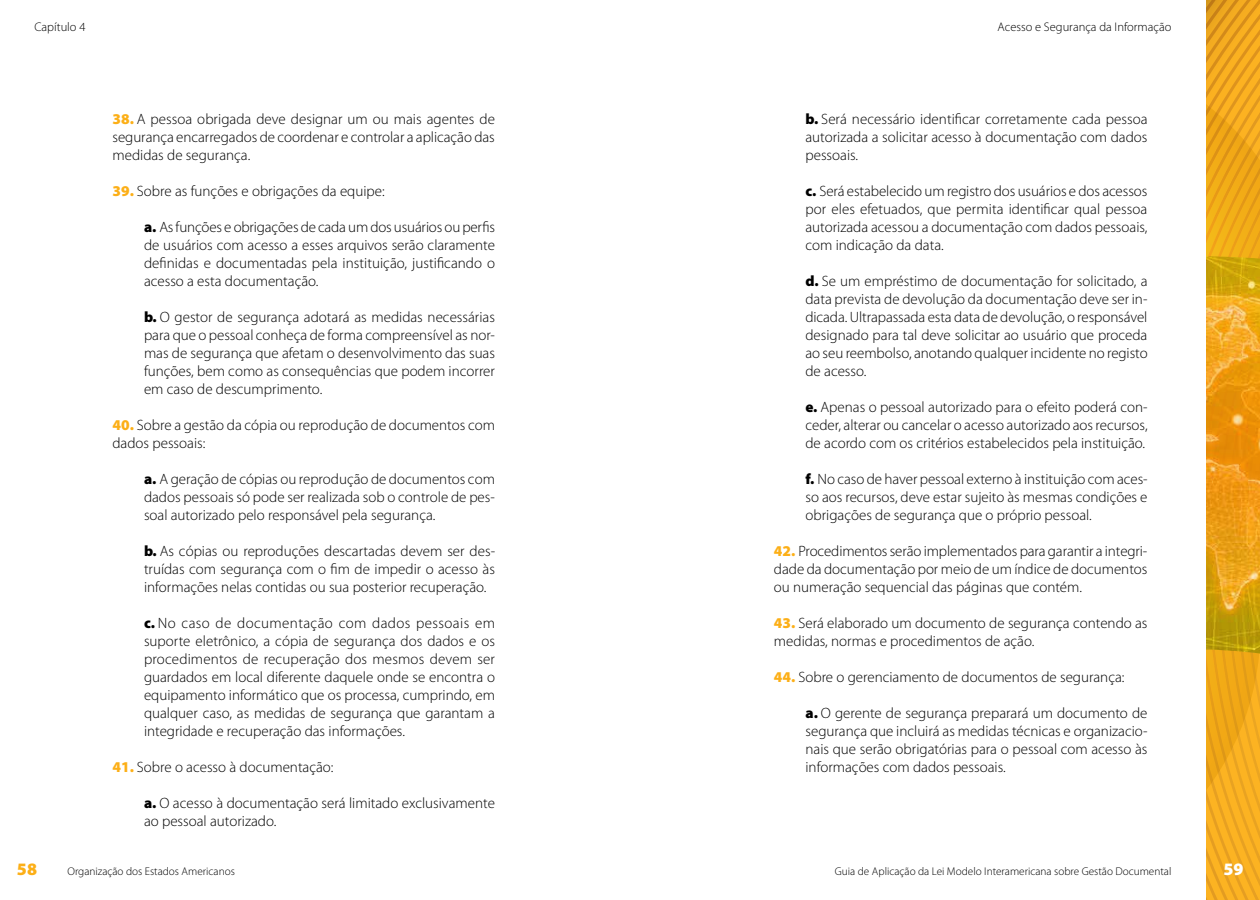
<style>
.page{position:relative;width:1260px;height:900px;background:#fff}
.page>*{position:absolute;margin:0;border:0;box-sizing:border-box;transform-origin:0 0}
.t1{font:900 17.5px "Myriad Pro";color:#fcaf17}
.t2{font:900 17.5px "Myriad Pro";color:#fff}
.t3{font:300 15px/18px "Myriad Pro";color:#000;text-align:justify}
.t4{font:300 12.5px "Myriad Pro";color:#000}
.t5{font:300 11.25px "Myriad Pro";color:#000}
.s1{font-weight:900;color:#fcaf17}
.s2{font-weight:900}
</style>
<div class="page">
<svg style="left:1206px;top:0;width:54px;height:900px;background:#efa71c"></svg>
<img style="left:1206px;top:256px;width:54px;height:401px">
<p class="t4" style="left:35px;top:20px;width:52px">Capítulo 4</p>
<p class="t4" style="left:998px;top:20px;width:175px">Acesso e Segurança da Informação</p>
<p class="t3" style="left:112px;top:110px;width:384px"><span class="s1">38.</span> A pessoa obrigada deve designar um ou mais agentes de segurança encarregados de coordenar e controlar a aplicação das medidas de segurança.</p>
<p class="t3" style="left:112px;top:182px;width:274px"><span class="s1">39.</span> Sobre as funções e obrigações da equipe:</p>
<p class="t3" style="left:144px;top:218px;width:353px"><span class="s2">a.</span> As funções e obrigações de cada um dos usuários ou perfis de usuários com acesso a esses arquivos serão claramente definidas e documentadas pela instituição, justificando o acesso a esta documentação.</p>
<p class="t3" style="left:144px;top:308px;width:353px"><span class="s2">b.</span> O gestor de segurança adotará as medidas necessárias para que o pessoal conheça de forma compreensível as nor&shy;mas de segurança que afetam o desenvolvimento das suas funções, bem como as consequências que podem incorrer em caso de descumprimento.</p>
<p class="t3" style="left:113px;top:416px;width:384px"><span class="s1">40.</span> Sobre a gestão da cópia ou reprodução de documentos com dados pessoais:</p>
<p class="t3" style="left:144px;top:470px;width:352px"><span class="s2">a.</span> A geração de cópias ou reprodução de documentos com dados pessoais só pode ser realizada sob o controle de pes&shy;soal autorizado pelo responsável pela segurança.</p>
<p class="t3" style="left:144px;top:542px;width:353px"><span class="s2">b.</span> As cópias ou reproduções descartadas devem ser des&shy;truídas com segurança com o fim de impedir o acesso às informações nelas contidas ou sua posterior recuperação.</p>
<p class="t3" style="left:144px;top:614px;width:353px"><span class="s2">c.</span> No caso de documentação com dados pessoais em suporte eletrônico, a cópia de segurança dos dados e os procedimentos de recuperação dos mesmos devem ser guardados em local diferente daquele onde se encontra o equipamento informático que os processa, cumprindo, em qualquer caso, as medidas de segurança que garantam a integridade e recuperação das informações.</p>
<p class="t3" style="left:113px;top:758px;width:223px"><span class="s1">41.</span> Sobre o acesso à documentação:</p>
<p class="t3" style="left:144px;top:794px;width:352px"><span class="s2">a.</span> O acesso à documentação será limitado exclusivamente ao pessoal autorizado.</p>
<p class="t3" style="left:805px;top:110px;width:344px"><span class="s2">b.</span> Será necessário identificar corretamente cada pessoa autorizada a solicitar acesso à documentação com dados pessoais.</p>
<p class="t3" style="left:805px;top:182px;width:344px"><span class="s2">c.</span> Será estabelecido um registro dos usuários e dos acessos por eles efetuados, que permita identificar qual pessoa autorizada acessou a documentação com dados pessoais, com indicação da data.</p>
<p class="t3" style="left:805px;top:272px;width:344px"><span class="s2">d.</span> Se um empréstimo de documentação for solicitado, a data prevista de devolução da documentação deve ser in&shy;dicada. Ultrapassada esta data de devolução, o responsável designado para tal deve solicitar ao usuário que proceda ao seu reembolso, anotando qualquer incidente no registo de acesso.</p>
<p class="t3" style="left:805px;top:398px;width:344px"><span class="s2">e.</span> Apenas o pessoal autorizado para o efeito poderá con&shy;ceder, alterar ou cancelar o acesso autorizado aos recursos, de acordo com os critérios estabelecidos pela instituição.</p>
<p class="t3" style="left:805px;top:470px;width:344px"><span class="s2">f.</span> No caso de haver pessoal externo à instituição com aces&shy;so aos recursos, deve estar sujeito às mesmas condições e obrigações de segurança que o próprio pessoal.</p>
<p class="t3" style="left:774px;top:542px;width:375px"><span class="s1">42.</span> Procedimentos serão implementados para garantir a integri&shy;dade da documentação por meio de um índice de documentos ou numeração sequencial das páginas que contém.</p>
<p class="t3" style="left:774px;top:614px;width:375px"><span class="s1">43.</span> Será elaborado um documento de segurança contendo as medidas, normas e procedimentos de ação.</p>
<p class="t3" style="left:774px;top:668px;width:352px"><span class="s1">44.</span> Sobre o gerenciamento de documentos de segurança:</p>
<p class="t3" style="left:805px;top:704px;width:344px"><span class="s2">a.</span> O gerente de segurança preparará um documento de segurança que incluirá as medidas técnicas e organizacio&shy;nais que serão obrigatórias para o pessoal com acesso às informações com dados pessoais.</p>
<p class="t1" style="left:17px;top:858px;width:22px">58</p>
<p class="t5" style="left:68px;top:865px;width:169px">Organização dos Estados Americanos</p>
<p class="t2" style="left:1223px;top:858px;width:22px">59</p>
<p class="t5" style="left:835px;top:865px;width:338px">Guia de Aplicação da Lei Modelo Interamericana sobre Gestão Documental</p>
</div>
